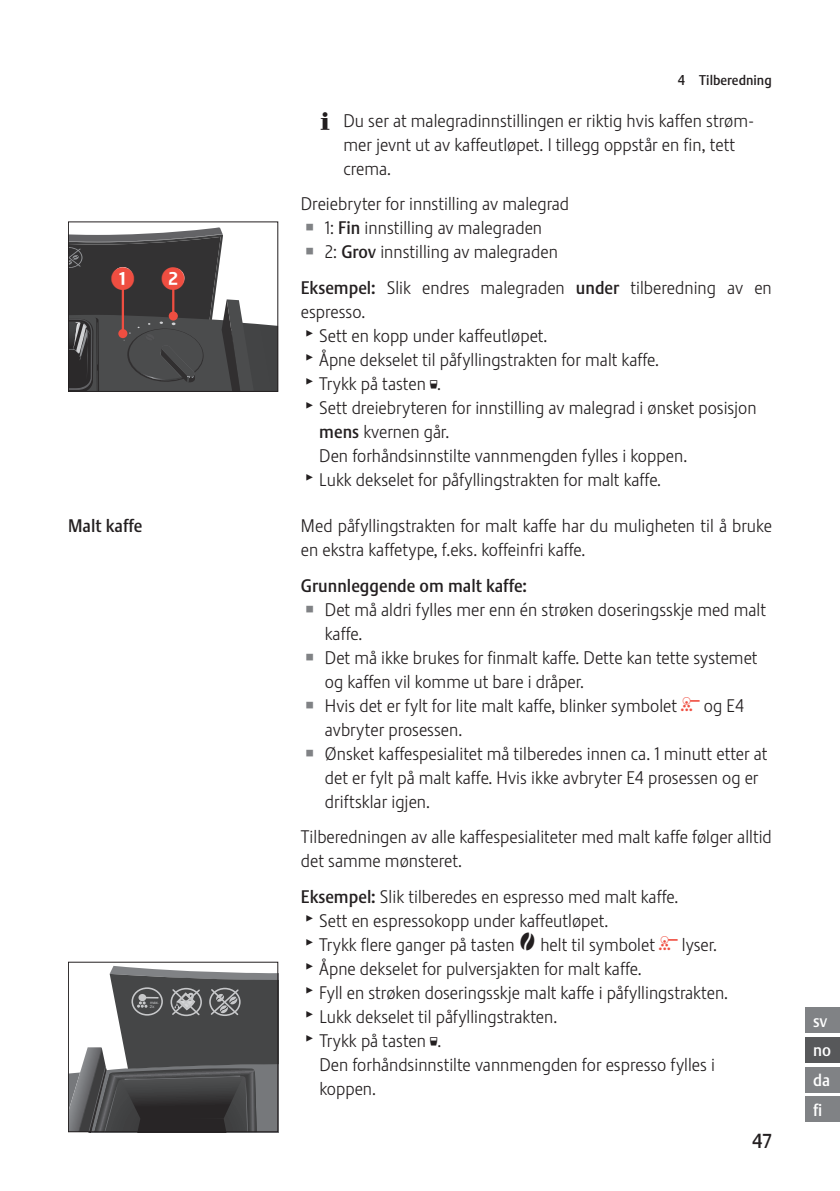
<style>
.page{position:relative;width:840px;height:1191px;background:#fff}
.page>*{position:absolute;margin:0;border:0;box-sizing:border-box;transform-origin:0 0}
.t1{font:28px "Calligraphr";color:#ef4e41}
.t2{font:20px "Stalemate Pro 2 J Medium";color:#231f20}
.t3{font:18px/24px "Stalemate Pro 2 J Light";color:#231f20}
.t4{font:18px "Stalemate Pro 2 J Medium";color:#231f20}
.t5{font:17px/29.6px "Stalemate Pro 2 J Medium";color:#fff}
.t6{font:14px "Stalemate Pro 2 J Medium";color:#231f20}
.t7{font:4.2px/4.2px "Arial";color:#c7c8ca}
.s1{font-family:"Jura Pict 2006"}
.s2{font-family:"Jura Pict 2006";font-size:24px;color:#808285}
.s3{font-family:"Stalemate Pro 2 J Medium"}
.s4{font-family:"Jura Pict 2006";color:#ef4e41}
</style>
<div class="page">
<div style="left:805px;top:1007px;width:34px;height:26px;background:#808285"></div>
<div style="left:805px;top:1037px;width:34px;height:25px;background:#57585a"></div>
<div style="left:805px;top:1066px;width:34px;height:26px;background:#808285"></div>
<div style="left:805px;top:1096px;width:34px;height:26px;background:#808285"></div>
<svg style="left:70px;top:227px;width:206px;height:163px"></svg>
<div style="left:68px;top:222px;width:210px;height:170px;border:1px solid #231f20"></div>
<hr style="left:122px;top:279px;width:2px;height:54px;background:#ef4e41">
<div style="left:118px;top:329px;width:9px;height:9px;background:#ef4e41;border-radius:50%"></div>
<div style="left:113px;top:267px;width:20px;height:20px;background:#fff;border-radius:50%"></div>
<hr style="left:172px;top:279px;width:2px;height:37px;background:#ef4e41">
<div style="left:169px;top:311px;width:9px;height:9px;background:#ef4e41;border-radius:50%"></div>
<div style="left:164px;top:268px;width:20px;height:20px;background:#fff;border-radius:50%"></div>
<svg style="left:70px;top:966px;width:206px;height:164px"></svg>
<div style="left:68px;top:962px;width:210px;height:170px;border:1px solid #231f20"></div>
<h1 class="t1" style="left:110px;top:262px;width:77px">q w</h1>
<p class="t4" style="left:68px;top:515px;width:76px">Malt kaffe</p>
<p class="t7" style="left:150px;top:1000px;width:11px;rotate:1deg">max.<br>2X</p>
<p class="t6" style="left:677px;top:72px;width:95px">4 Tilberedning</p>
<p class="t3" style="left:343px;top:109px;width:412px;text-indent:-23px"><span class="s1">E</span> Du ser at malegradinnstillingen er riktig hvis kaffen strøm&shy;mer jevnt ut av kaffeutløpet. I tillegg oppstår en fin, tett crema.</p>
<p class="t3" style="left:306px;top:192px;width:264px;text-indent:-6px">Dreiebryter for innstilling av malegrad<br><span class="s2">U</span> 1: <span class="s3">Fin</span> innstilling av malegraden<br><span class="s2">U</span> 2: <span class="s3">Grov</span> innstilling av malegraden</p>
<p class="t3" style="left:300px;top:275px;width:472px"><span class="s3">Eksempel:</span> Slik endres malegraden <span class="s3">under</span> tilberedning av en</p>
<p class="t3" style="left:300px;top:299px;width:64px">espresso.</p>
<p class="t3" style="left:306px;top:323px;width:240px"><span class="s1">T</span> Sett en kopp under kaffeutløpet.</p>
<p class="t3" style="left:306px;top:347px;width:352px"><span class="s1">T</span> Åpne dekselet til påfyllingstrakten for malt kaffe.</p>
<p class="t3" style="left:306px;top:371px;width:134px"><span class="s1">T</span> Trykk på tasten <sup>[</sup>.</p>
<p class="t3" style="left:306px;top:395px;width:451px"><span class="s1">T</span> Sett dreiebryteren for innstilling av malegrad i ønsket posisjon</p>
<p class="t3" style="left:319px;top:419px;width:129px"><span class="s3">mens</span> kvernen går.</p>
<p class="t3" style="left:319px;top:443px;width:367px">Den forhåndsinnstilte vannmengden fylles i koppen.</p>
<p class="t3" style="left:306px;top:467px;width:354px"><span class="s1">T</span> Lukk dekselet for påfyllingstrakten for malt kaffe.</p>
<p class="t3" style="left:301px;top:514px;width:472px">Med påfyllingstrakten for malt kaffe har du muligheten til å bruke en ekstra kaffetype, f.eks. koffeinfri kaffe.</p>
<p class="t4" style="left:301px;top:574px;width:227px">Grunnleggende om malt kaffe:</p>
<p class="t3" style="left:306px;top:597px;width:461px"><span class="s2">U</span> Det må aldri fylles mer enn én strøken doseringsskje med malt</p>
<p class="t3" style="left:325px;top:621px;width:37px">kaffe.</p>
<p class="t3" style="left:306px;top:645px;width:452px"><span class="s2">U</span> Det må ikke brukes for finmalt kaffe. Dette kan tette systemet</p>
<p class="t3" style="left:325px;top:669px;width:258px">og kaffen vil komme ut bare i dråper.</p>
<p class="t3" style="left:306px;top:693px;width:439px"><span class="s2">U</span> Hvis det er fylt for lite malt kaffe, blinker symbolet <span class="s4">£</span> og E4</p>
<p class="t3" style="left:325px;top:717px;width:137px">avbryter prosessen.</p>
<p class="t3" style="left:306px;top:741px;width:462px"><span class="s2">U</span> Ønsket kaffespesialitet må tilberedes innen ca. 1 minutt etter at</p>
<p class="t3" style="left:325px;top:765px;width:435px">det er fylt på malt kaffe. Hvis ikke avbryter E4 prosessen og er</p>
<p class="t3" style="left:325px;top:789px;width:105px">driftsklar igjen.</p>
<p class="t3" style="left:300px;top:825px;width:472px">Tilberedningen av alle kaffespesialiteter med malt kaffe følger alltid det samme mønsteret.</p>
<p class="t3" style="left:306px;top:884px;width:421px;text-indent:-6px"><span class="s3">Eksempel:</span> Slik tilberedes en espresso med malt kaffe.<br><span class="s1">T</span> Sett en espressokopp under kaffeutløpet.<br><span class="s1">T</span> Trykk flere ganger på tasten <span class="s1">s</span> helt til symbolet <span class="s4">£</span> lyser.<br><span class="s1">T</span> Åpne dekselet for pulversjakten for malt kaffe.<br><span class="s1">T</span> Fyll en strøken doseringsskje malt kaffe i påfyllingstrakten.<br><span class="s1">T</span> Lukk dekselet til påfyllingstrakten.<br><span class="s1">T</span> Trykk på tasten <sup>[</sup>.</p>
<p class="t3" style="left:319px;top:1052px;width:397px">Den forhåndsinnstilte vannmengden for espresso fylles i koppen.</p>
<p class="t2" style="left:751px;top:1129px;width:21px">47</p>
<p class="t5" style="left:812px;top:1006px;width:20px">sv no da fi</p>
</div>
